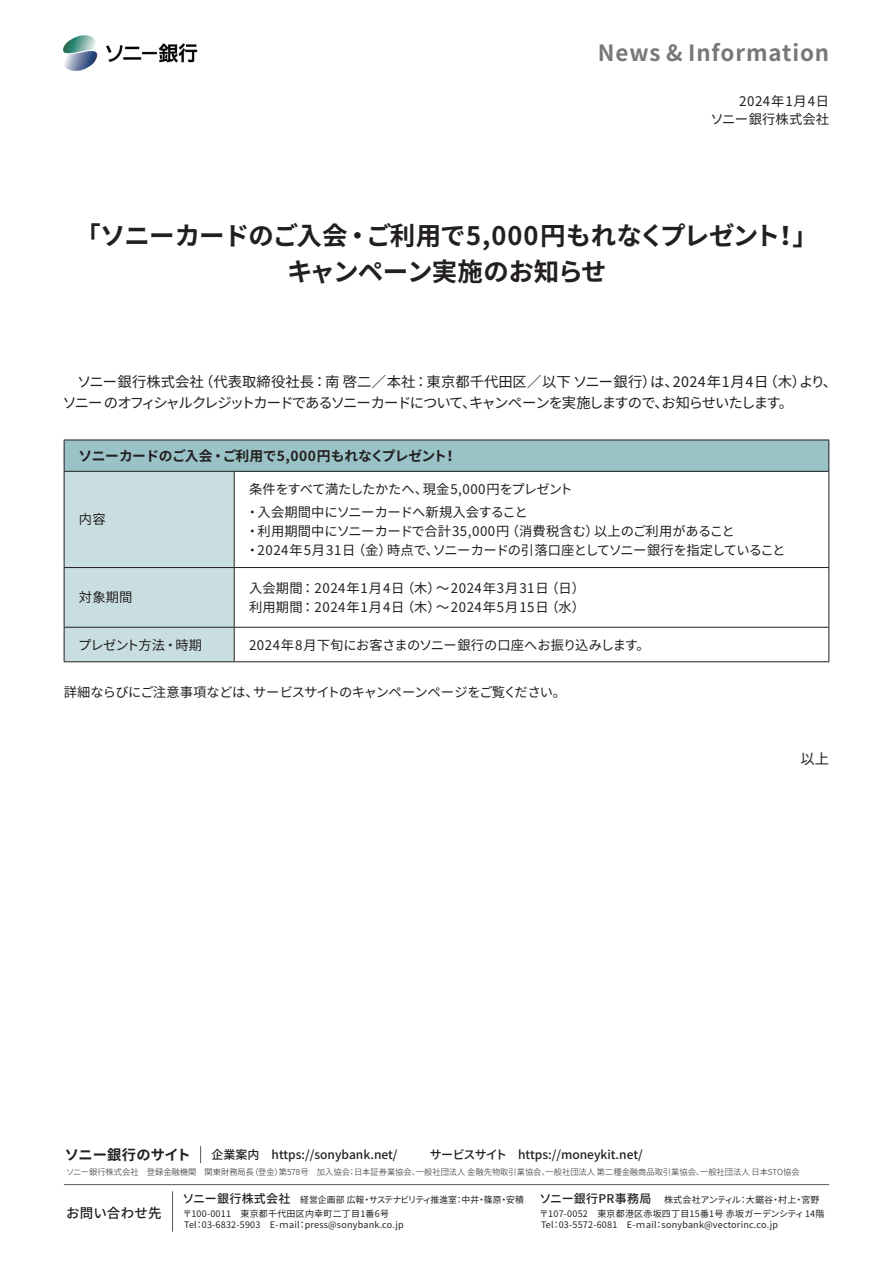
<style>
.page{position:relative;width:893px;height:1263px;background:#fff}
.page>*{position:absolute;margin:0;border:0;box-sizing:border-box;transform-origin:0 0}
.t1{font:700 25.5px/36.2px "Noto Sans CJ Kjp";letter-spacing:-.03em;color:#231f20}
.t2{font:700 25.5px "Noto Sans CJ Kjp";letter-spacing:-.01em;color:#231f20}
.t3{font:700 22.35px "Noto Sans CJ Kjp";letter-spacing:.04em;color:#76787b}
.t4{font:14.4px/21.3px "Noto Sans CJ Kjp";letter-spacing:-.065em;color:#231f20}
.t5{font:14.4px "Noto Sans CJ Kjp";color:#231f20}
.t6{font:700 14.25px "Noto Sans CJ Kjp";letter-spacing:.005em;color:#231f20}
.t7{font:700 13.8px "Noto Sans CJ Kjp";letter-spacing:-.01em;color:#231f20}
.t8{font:700 13.8px "Noto Sans CJ Kjp";letter-spacing:-.03em;color:#231f20}
.t9{font:500 13.5px "Noto Sans CJ Kjp";letter-spacing:.01em;color:#231f20}
.t10{font:13.35px "Noto Sans CJ Kjp";letter-spacing:.01em;color:#231f20}
.t11{font:13.35px/19.2px "Noto Sans CJ Kjp";letter-spacing:-.04em;color:#231f20}
.t12{font:13.35px/18px "Noto Sans CJ Kjp";letter-spacing:.04em;color:#231f20;text-align:right}
.t13{font:13.35px "Noto Sans CJ Kjp";letter-spacing:.06em;color:#231f20}
.t14{font:13.35px/23.4px "Noto Sans CJ Kjp";letter-spacing:-.03em;color:#231f20}
.t15{font:13.35px "Noto Sans CJ Kjp";letter-spacing:-.055em;color:#231f20}
.t16{font:13.35px "Noto Sans CJ Kjp";letter-spacing:-.02em;color:#231f20}
.t17{font:13.35px "Noto Sans CJ Kjp";letter-spacing:-.035em;color:#231f20}
.t18{font:13.35px "Noto Sans CJ Kjp";letter-spacing:-.07em;color:#231f20}
.t19{font:500 12px "Noto Sans CJ Kjp";color:#231f20}
.t20{font:500 12px "Noto Sans CJ Kjp";letter-spacing:.025em;color:#231f20}
.t21{font:9px/11.2px "Noto Sans CJ Kjp";letter-spacing:.025em;color:#231f20}
.t22{font:9px "Noto Sans CJ Kjp";letter-spacing:-.13em;color:#231f20}
.t23{font:9px "Noto Sans CJ Kjp";letter-spacing:-.04em;color:#231f20}
.t24{font:300 8.25px "Noto Sans CJ Kjp";color:#231f20}
</style>
<div class="page">
<img style="left:62px;top:35px;width:136px;height:36px">
<div style="left:64px;top:440px;width:765px;height:31px;background:#99c3c7"></div>
<div style="left:65px;top:472px;width:169px;height:189px;background:#c9dee0"></div>
<hr style="left:64px;top:440px;width:1px;height:31px;background:#231f20">
<hr style="left:828px;top:440px;width:1px;height:31px;background:#231f20">
<hr style="left:64px;top:472px;width:1px;height:95px;background:#231f20">
<hr style="left:234px;top:472px;width:1px;height:95px;background:#231f20">
<hr style="left:828px;top:472px;width:1px;height:95px;background:#231f20">
<hr style="left:64px;top:568px;width:1px;height:59px;background:#231f20">
<hr style="left:234px;top:568px;width:1px;height:59px;background:#231f20">
<hr style="left:828px;top:568px;width:1px;height:59px;background:#231f20">
<hr style="left:64px;top:627px;width:1px;height:34px;background:#231f20">
<hr style="left:234px;top:627px;width:1px;height:34px;background:#231f20">
<hr style="left:828px;top:627px;width:1px;height:34px;background:#231f20">
<hr style="left:64px;top:440px;width:170px;height:1px;background:#231f20">
<hr style="left:234px;top:440px;width:595px;height:1px;background:#231f20">
<hr style="left:64px;top:471px;width:170px;height:1px;background:#231f20">
<hr style="left:234px;top:471px;width:595px;height:1px;background:#231f20">
<hr style="left:64px;top:567px;width:170px;height:1px;background:#231f20">
<hr style="left:234px;top:567px;width:595px;height:1px;background:#231f20">
<hr style="left:64px;top:627px;width:170px;height:1px;background:#231f20">
<hr style="left:234px;top:627px;width:595px;height:1px;background:#231f20">
<hr style="left:64px;top:661px;width:170px;height:1px;background:#231f20">
<hr style="left:234px;top:661px;width:595px;height:1px;background:#231f20">
<hr style="left:172px;top:1191px;width:1px;height:40px;background:#57585a">
<hr style="left:64px;top:1184px;width:765px;height:1px;background:#57585a">
<svg style="left:200px;top:1146px;width:1px;height:17px"></svg>
<h2 class="t3" style="left:598px;top:40px;width:233px">News &amp; Information</h2>
<h3 class="t12" style="left:710px;top:93px;width:120px">2024年1月4日<br>ソニー銀行株式会社</h3>
<h1 class="t1" style="left:287px;top:218px;width:321px;text-indent:-212px">「ソニーカードのご入会・<br>キャンペーン実施のお知らせ</h1>
<h1 class="t2" style="left:366px;top:221px;width:416px">ご利用で5,000円もれなくプレゼント</h1>
<h1 class="t1" style="left:773px;top:218px;width:27px">!</h1>
<h1 class="t1" style="left:792px;top:218px;width:27px">「</h1>
<h3 class="t5" style="left:199px;top:373px;width:481px">（代表取締役社長：南啓二／本社：東京都千代田区／以下ソニー銀行は）、</h3>
<h3 class="t4" style="left:764px;top:371px;width:44px">（木）</h3>
<h3 class="t4" style="left:673px;top:371px;width:97px">2024年 1 月 日4</h3>
<h3 class="t4" style="left:63px;top:371px;width:732px">　ソニー銀行株式会社<br>ソニーのオフィシャルクレジットカードであるソニーカードについてキャンペーンを実施しますのでお知らせいたします。</h3>
<h3 class="t4" style="left:799px;top:371px;width:28px">より</h3>
<h3 class="t4" style="left:823px;top:371px;width:16px">、</h3>
<h3 class="t4" style="left:462px;top:392px;width:16px">、</h3>
<h3 class="t4" style="left:654px;top:392px;width:16px">、</h3>
<h3 class="t8" style="left:79px;top:448px;width:148px">ソニーカードのご入会・</h3>
<h3 class="t7" style="left:223px;top:448px;width:226px">ご利用で5,000円もれなくプレゼント</h3>
<h3 class="t8" style="left:443px;top:448px;width:15px">!</h3>
<h3 class="t10" style="left:79px;top:512px;width:28px">内容</h3>
<h3 class="t10" style="left:79px;top:590px;width:55px">対象期間</h3>
<h3 class="t18" style="left:78px;top:637px;width:125px">プレゼント方法・時期</h3>
<h3 class="t14" style="left:246px;top:477px;width:284px">条件をすべて満たしたかたへ、<br>・入会期間中にソニーカードへ新規入会すること</h3>
<h3 class="t10" style="left:423px;top:481px;width:152px">現金5,000円をプレゼント</h3>
<h3 class="t10" style="left:506px;top:524px;width:94px">（消費税含む）</h3>
<h3 class="t17" style="left:594px;top:524px;width:143px">以上のご利用があること</h3>
<h3 class="t11" style="left:433px;top:522px;width:355px;text-indent:-187px">・利用期間中にソニーカードで合計35,000円<br>ソニーカードの引落口座としてソニー銀行を指定していること</h3>
<h3 class="t10" style="left:352px;top:543px;width:41px">（金）</h3>
<h3 class="t13" style="left:246px;top:543px;width:111px">・2024年5月31日</h3>
<h3 class="t10" style="left:387px;top:543px;width:53px">時点で、</h3>
<h3 class="t12" style="left:249px;top:579px;width:157px">入会期間：2024年1月4日</h3>
<h3 class="t13" style="left:401px;top:580px;width:149px">（木）～2024年3月31日</h3>
<h3 class="t10" style="left:545px;top:580px;width:41px">（日(</h3>
<h3 class="t13" style="left:401px;top:600px;width:149px">（木）～2024年5月15日</h3>
<h3 class="t10" style="left:545px;top:600px;width:41px">（水(</h3>
<h3 class="t12" style="left:249px;top:598px;width:157px">利用期間：2024年1月4日</h3>
<h3 class="t10" style="left:249px;top:637px;width:402px">2024年8月下旬にお客さまのソニー銀行の口座へお振り込みします。</h3>
<h3 class="t16" style="left:64px;top:685px;width:197px">詳細ならびにご注意事項などは、</h3>
<h3 class="t15" style="left:253px;top:685px;width:315px">サービスサイトのキャンペーンページをご覧ください。</h3>
<h3 class="t6" style="left:65px;top:1147px;width:128px">ソニー銀行のサイト</h3>
<h3 class="t19" style="left:212px;top:1148px;width:188px">企業案内　https://sonybank.net/</h3>
<h3 class="t19" style="left:430px;top:1148px;width:215px">サービスサイト　https://moneykit.net/</h3>
<h3 class="t4" style="left:800px;top:748px;width:30px">以上</h3>
<p class="t24" style="left:250px;top:1167px;width:101px">（登金第） 578号　加入協会</p>
<p class="t24" style="left:546px;top:1167px;width:160px">一般社団法人第二種金融商品取引業協会、</p>
<p class="t24" style="left:66px;top:1167px;width:190px">ソニー銀行株式会社　登録金融機関　関東財務局長</p>
<p class="t24" style="left:354px;top:1167px;width:67px">日本証券業協会、</p>
<p class="t24" style="left:416px;top:1167px;width:135px">一般社団法人金融先物取引業協会、</p>
<p class="t24" style="left:700px;top:1167px;width:101px">一般社団法人日本STO協会</p>
<p class="t24" style="left:348px;top:1167px;width:10px">：</p>
<h3 class="t9" style="left:66px;top:1205px;width:97px">お問い合わせ先</h3>
<h3 class="t20" style="left:183px;top:1192px;width:109px">ソニー銀行株式会社</h3>
<p class="t21" style="left:305px;top:1208px;width:101px;text-indent:-122px">〒100-0011　東京都千代田区内幸町二丁目 番1 号6 press@sonybank.co.jp</p>
<p class="t21" style="left:484px;top:1194px;width:19px">篠原</p>
<p class="t21" style="left:300px;top:1194px;width:66px">経営企画部広報</p>
<p class="t22" style="left:369px;top:1194px;width:90px">サステナビリティ推進室</p>
<p class="t21" style="left:462px;top:1194px;width:19px">中井</p>
<p class="t21" style="left:506px;top:1194px;width:19px">安積</p>
<p class="t21" style="left:455px;top:1194px;width:10px">：</p>
<p class="t21" style="left:362px;top:1194px;width:10px">・</p>
<p class="t21" style="left:477px;top:1194px;width:10px">・</p>
<p class="t21" style="left:500px;top:1194px;width:10px">・</p>
<p class="t21" style="left:184px;top:1219px;width:14px">Tel</p>
<p class="t21" style="left:195px;top:1219px;width:106px">：03-6832-5903　E-ｍail</p>
<p class="t21" style="left:298px;top:1219px;width:10px">：</p>
<h3 class="t20" style="left:539px;top:1192px;width:113px">ソニー銀行PR事務局</h3>
<p class="t21" style="left:662px;top:1208px;width:164px;text-indent:-122px">〒107-0052　東京都港区赤坂四丁目15番 号1 赤坂ガーデンシティ14階sonybank@vectorinc.co.jp</p>
<p class="t23" style="left:664px;top:1194px;width:78px">株式会社アンティル</p>
<p class="t21" style="left:778px;top:1194px;width:20px">村上</p>
<p class="t21" style="left:801px;top:1194px;width:20px">宮野</p>
<p class="t21" style="left:746px;top:1194px;width:29px">大鋸谷</p>
<p class="t21" style="left:739px;top:1194px;width:10px">：</p>
<p class="t21" style="left:771px;top:1194px;width:10px">・</p>
<p class="t21" style="left:794px;top:1194px;width:10px">・</p>
<p class="t21" style="left:541px;top:1219px;width:14px">Tel</p>
<p class="t21" style="left:552px;top:1219px;width:106px">：03-5572-6081　E-ｍail</p>
<p class="t21" style="left:655px;top:1219px;width:10px">：</p>
</div>
